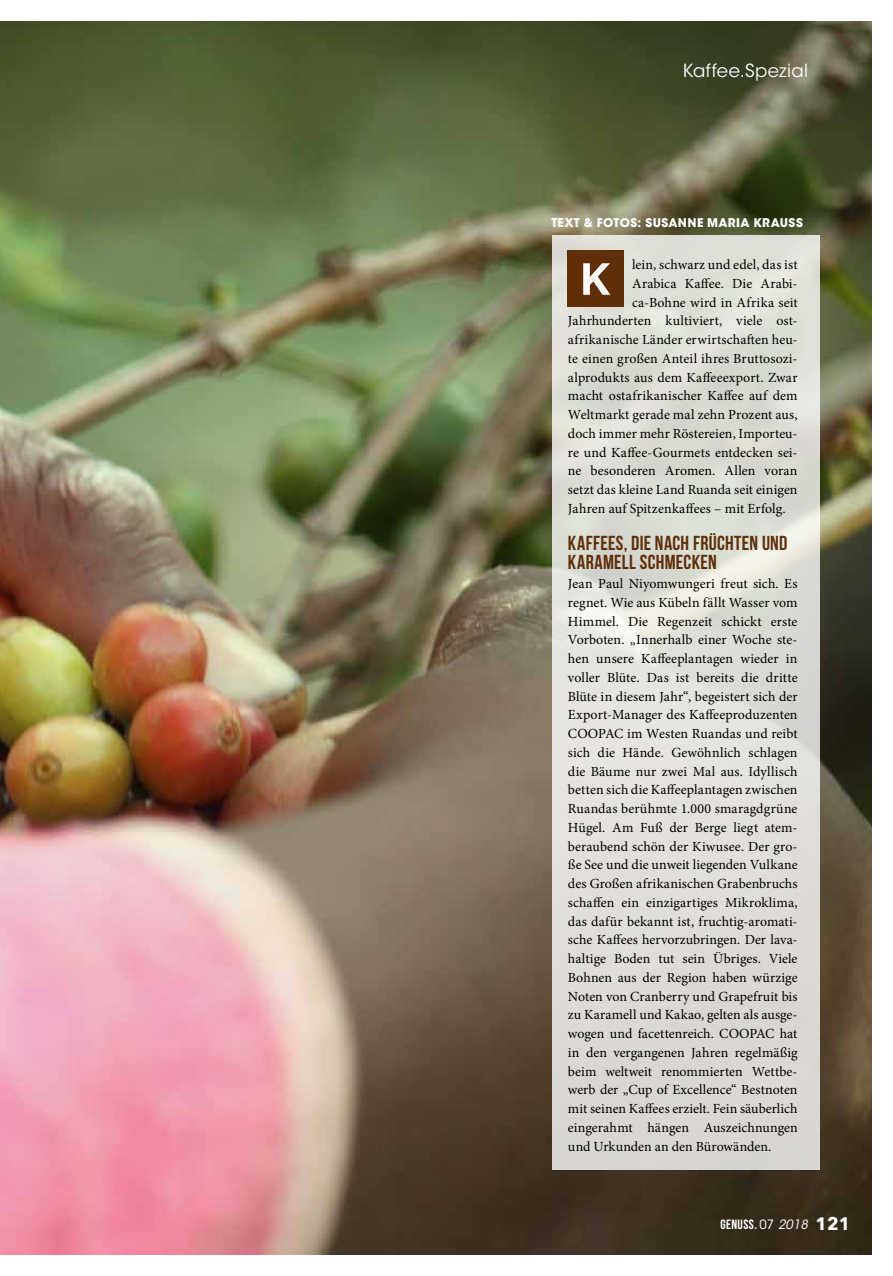
<style>
.page{position:relative;width:893px;height:1276px;background:#fff}
.page>*{position:absolute;margin:0;border:0;box-sizing:border-box;transform-origin:0 0}
.t1{font:700 20.25px/18.8px "Bebas Neue";letter-spacing:.015em;color:#5f2f0a}
.t2{font:18px "ITC Avant Garde Std";letter-spacing:.02em;color:#fff}
.t3{font:13.95px/18.8px "Minion Pro";letter-spacing:.005em;color:#000;text-align:justify}
.t4{font:700 13.5px "Bebas Neue";letter-spacing:.03em;color:#fff}
.t5{font:700 12px "ITC Avant Garde Std";letter-spacing:.03em;color:#fff}
.s1{font-family:"ITC Avant Garde Std";font-weight:400;font-size:12.75px}
.s2{font-family:"ITC Avant Garde Std";font-weight:400;font-style:italic;font-size:12.75px}
.s3{font-family:"Avenir Next";font-size:18px}
</style>
<div class="page">
<img style="left:0;top:21px;width:872px;height:1233px">
<div style="left:552px;top:235px;width:268px;height:934px;background:#deddd7"></div>
<div style="left:567px;top:250px;width:56px;height:57px;background:#5f2f0a"></div>
<svg style="left:583px;top:263px;width:27px;height:32px"></svg>
<p class="t2" style="left:683px;top:60px;width:127px">Kaffee.Spezial</p>
<p class="t5" style="left:551px;top:215px;width:253px">TEXT &amp; FOTOS: SUSANNE MARIA KRAUSS</p>
<p class="t3" style="left:632px;top:255px;width:167px">lein, schwarz und edel, das ist</p>
<p class="t3" style="left:632px;top:274px;width:167px">Arabica Kaffee. Die Arabi-</p>
<p class="t3" style="left:632px;top:293px;width:167px">ca-Bohne wird in Afrika seit</p>
<p class="t3" style="left:568px;top:312px;width:230px">Jahrhunderten kultiviert, viele ost-</p>
<p class="t3" style="left:568px;top:330px;width:231px">afrikanische Länder erwirtschaften heu-</p>
<p class="t3" style="left:568px;top:349px;width:231px">te einen großen Anteil ihres Bruttosozi-</p>
<p class="t3" style="left:568px;top:368px;width:231px">alprodukts aus dem Kaffeeexport. Zwar</p>
<p class="t3" style="left:568px;top:387px;width:231px">macht ostafrikanischer Kaffee auf dem</p>
<p class="t3" style="left:568px;top:405px;width:231px">Weltmarkt gerade mal zehn Prozent aus,</p>
<p class="t3" style="left:568px;top:424px;width:231px">doch immer mehr Röstereien, Importeu-</p>
<p class="t3" style="left:568px;top:443px;width:231px">re und Kaffee-Gourmets entdecken sei-</p>
<p class="t3" style="left:568px;top:462px;width:231px">ne besonderen Aromen. Allen voran</p>
<p class="t3" style="left:568px;top:480px;width:231px">setzt das kleine Land Ruanda seit einigen</p>
<p class="t3" style="left:568px;top:499px;width:219px">Jahren auf Spitzenkaffees – mit Erfolg.</p>
<h1 class="t1" style="left:568px;top:534px;width:221px">KAFFEES, DIE NACH FRÜCHTEN UND<br>KARAMELL SCHMECKEN</h1>
<p class="t3" style="left:568px;top:574px;width:231px">Jean Paul Niyomwungeri freut sich. Es regnet. Wie aus Kübeln fällt Wasser vom Himmel. Die Regenzeit schickt erste Vorboten. „Innerhalb einer Woche ste&shy;hen unsere Kaffeeplantagen wieder in voller Blüte. Das ist bereits die dritte Blüte in diesem Jahr“, begeistert sich der Export-Manager des Kaffeeproduzenten COOPAC im Westen Ruandas und reibt sich die Hände. Gewöhnlich schlagen die Bäume nur zwei Mal aus. Idyllisch betten sich die Kaffeeplantagen zwischen Ruandas berühmte 1.000 smaragdgrüne Hügel. Am Fuß der Berge liegt atem&shy;beraubend schön der Kiwusee. Der gro&shy;ße See und die unweit liegenden Vulkane des Großen afrikanischen Grabenbruchs schaffen ein einzigartiges Mikroklima, das dafür bekannt ist, fruchtig-aromati&shy;sche Kaffees hervorzubringen. Der lava&shy;haltige Boden tut sein Übriges. Viele Bohnen aus der Region haben würzige Noten von Cranberry und Grapefruit bis zu Karamell und Kakao, gelten als ausge&shy;wogen und facettenreich. COOPAC hat in den vergangenen Jahren regelmäßig beim weltweit renommierten Wettbe&shy;werb der „Cup of Excellence“ Bestnoten mit seinen Kaffees erzielt. Fein säuberlich eingerahmt hängen Auszeichnungen und Urkunden an den Bürowänden.</p>
<p class="t4" style="left:720px;top:1216px;width:132px">GENUSS. <span class="s1">07</span> <span class="s2">2018</span> <span class="s3">121</span></p>
</div>
